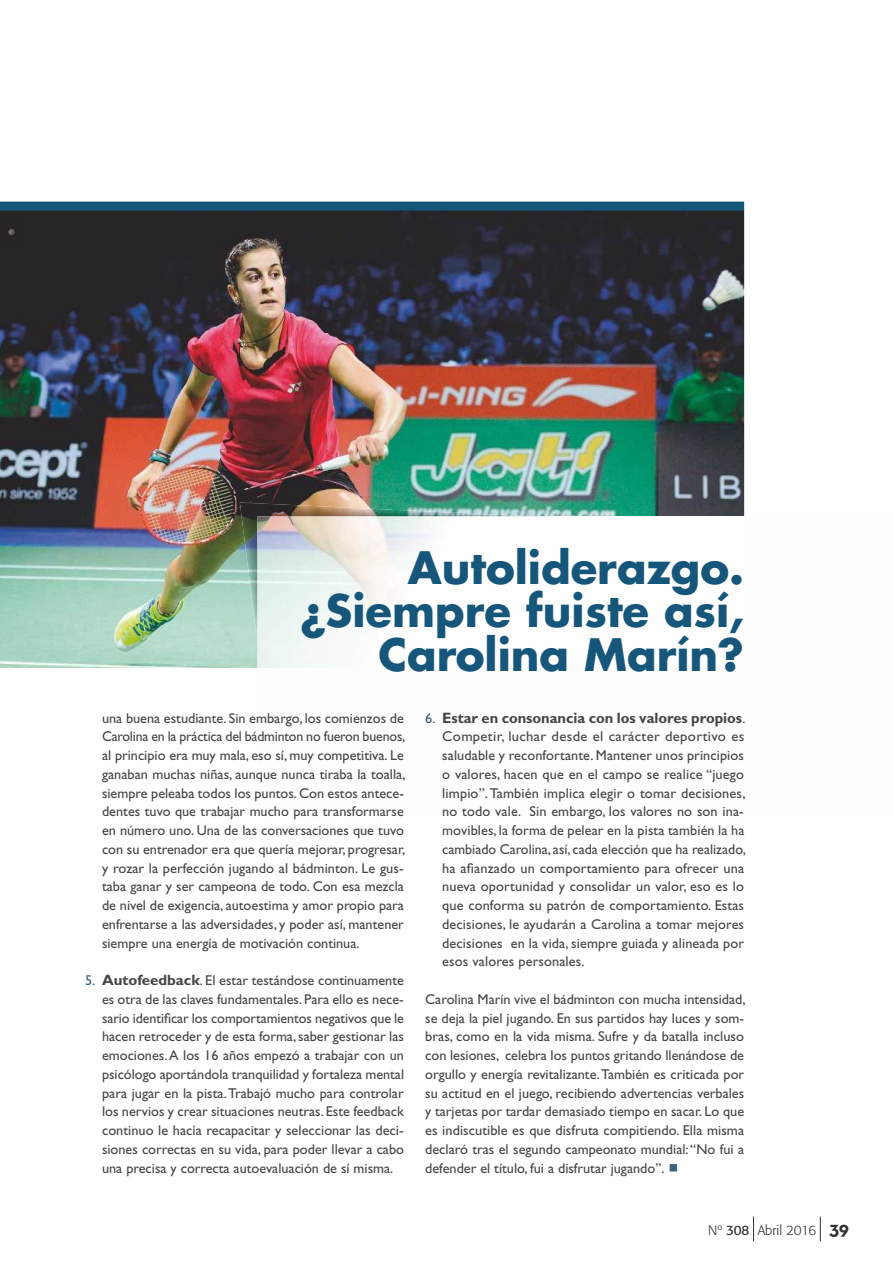
<style>
.page{position:relative;width:893px;height:1263px;background:#fff}
.page>*{position:absolute;margin:0;border:0;box-sizing:border-box;transform-origin:0 0}
.t1{font:700 43.5px/43.5px "Futura Std";color:#15567a;text-align:right}
.t2{font:700 15px "Gill Sans Std";color:#464447}
.t3{font:14.25px/18.8px "Gill Sans Std";color:#464447}
.t4{font:300 13.5px "Formata";color:#323234}
.s1{color:#386183}
.s2{font-weight:700;font-size:15px}
.s3{font-weight:400;font-size:14.25px;color:#386183}
.s4{font-weight:400;font-size:14.25px}
.s5{font-weight:400}
.s6{font-family:"Neutraface Text";font-weight:700;font-size:19.5px}
</style>
<div class="page">
<svg style="left:753px;top:1216px;width:1px;height:25px"></svg>
<svg style="left:820px;top:1216px;width:1px;height:25px"></svg>
<img style="left:0;top:211px;width:744px;height:457px">
<div style="left:0;top:202px;width:744px;height:9px;background:#15567a"></div>
<img style="left:240px;top:502px;width:294px;height:127px">
<img style="left:257px;top:516px;width:487px;height:152px">
<h1 class="t1" style="left:300px;top:545px;width:446px">autoliderazgo. ¿siempre fuiste así,<br>Carolina Marín?</h1>
<p class="t3" style="left:102px;top:708px;width:305px">una buena estudiante. Sin embargo, los comienzos de Carolina en la práctica del bádminton no fueron buenos, al principio era muy mala, eso sí, muy competitiva. Le ganaban muchas niñas, aunque nunca tiraba la toalla, siempre peleaba todos los puntos. Con estos antece&shy;dentes tuvo que trabajar mucho para transformarse en número uno. Una de las conversaciones que tuvo con su entrenador era que quería mejorar, progresar, y rozar la perfección jugando al bádminton. Le gus&shy;taba ganar y ser campeona de todo. Con esa mezcla de nivel de exigencia, autoestima y amor propio para enfrentarse a las adversidades, y poder así, mantener siempre una energía de motivación continua.</p>
<p class="t3" style="left:102px;top:971px;width:304px;text-align:justify;text-indent:-17px"><span class="s1">5.</span> <span class="s2">Autofeedback</span>. El estar testándose continuamente es otra de las claves fundamentales. Para ello es nece&shy;sario identificar los comportamientos negativos que le hacen retroceder y de esta forma, saber gestionar las emociones. A los 16 años empezó a trabajar con un psicólogo aportándola tranquilidad y fortaleza mental para jugar en la pista. Trabajó mucho para controlar los nervios y crear situaciones neutras. Este feedback continuo le hacía recapacitar y seleccionar las deci&shy;siones correctas en su vida, para poder llevar a cabo una precisa y correcta autoevaluación de sí misma.</p>
<p class="t2" style="left:425px;top:709px;width:322px"><span class="s3">6.</span> Estar en consonancia con los valores propios<span class="s4">.</span></p>
<p class="t3" style="left:442px;top:727px;width:305px">Competir, luchar desde el carácter deportivo es saludable y reconfortante. Mantener unos principios o valores, hacen que en el campo se realice “juego limpio”. También implica elegir o tomar decisiones, no todo vale. Sin embargo, los valores no son ina&shy;movibles, la forma de pelear en la pista también la ha cambiado Carolina, así, cada elección que ha realizado, ha afianzado un comportamiento para ofrecer una nueva oportunidad y consolidar un valor, eso es lo que conforma su patrón de comportamiento. Estas decisiones, le ayudarán a Carolina a tomar mejores decisiones en la vida, siempre guiada y alineada por esos valores personales.</p>
<p class="t3" style="left:425px;top:990px;width:322px;text-align:justify">Carolina Marín vive el bádminton con mucha intensidad, se deja la piel jugando. En sus partidos hay luces y som&shy;bras, como en la vida misma. Sufre y da batalla incluso con lesiones, celebra los puntos gritando llenándose de orgullo y energía revitalizante. También es criticada por su actitud en el juego, recibiendo advertencias verbales y tarjetas por tardar demasiado tiempo en sacar. Lo que es indiscutible es que disfruta compitiendo. Ella misma declaró tras el segundo campeonato mundial: “No fui a defender el título, fui a disfrutar jugando”.</p>
<p class="t4" style="left:708px;top:1222px;width:143px">Nº <span class="s5">308</span> Abril 2016 <span class="s6">39</span></p>
</div>
